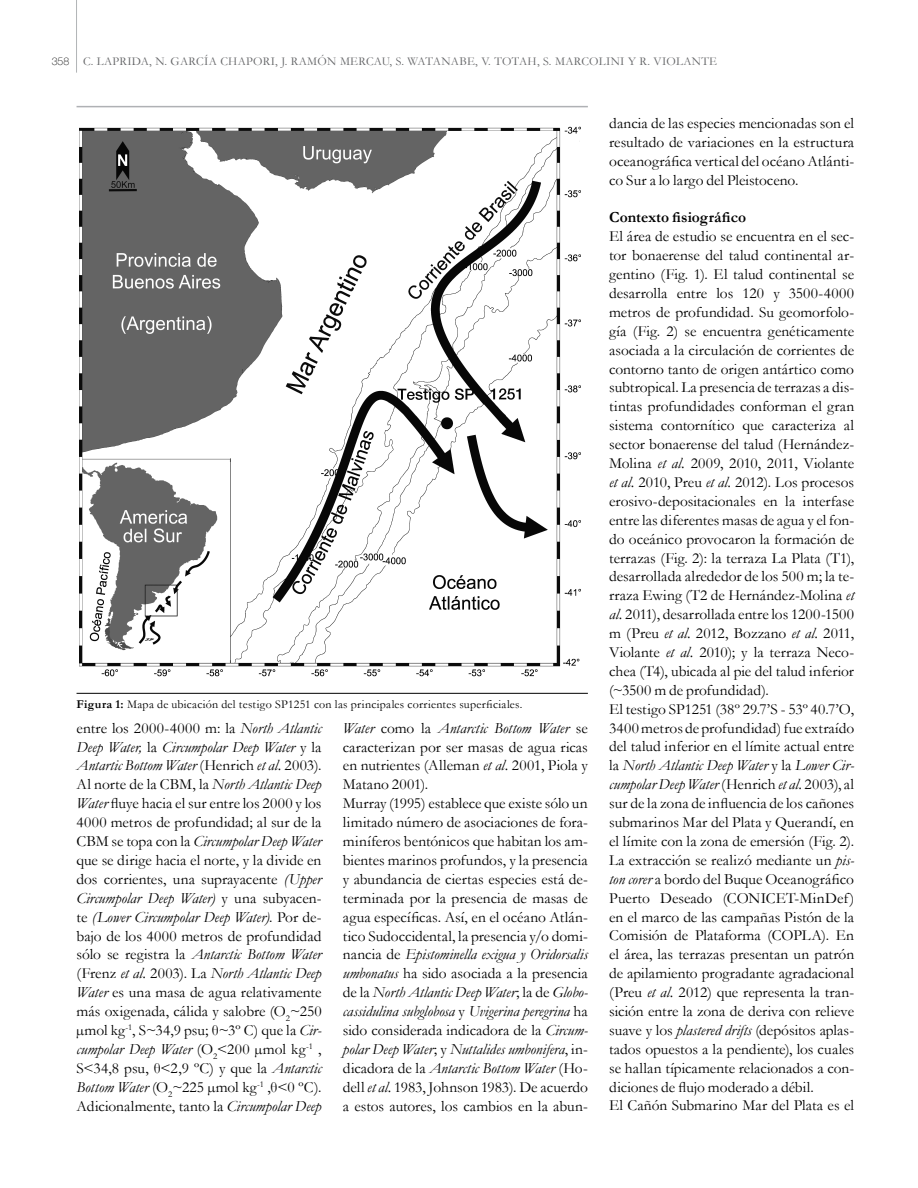
<style>
.page{position:relative;width:918px;height:1188px;background:#fff}
.page>*{position:absolute;margin:0;border:0;box-sizing:border-box;transform-origin:0 0}
.t1{font:15.45px/18.9px "Garamond";color:#000;text-align:justify}
.t2{font:700 15.45px "Garamond";color:#000}
.t3{font:12px "Garamond";letter-spacing:.025em;color:#636466}
.t4{font:12px "Garamond";letter-spacing:.025em;color:#000}
.s1{font-family:"Helvetica Neue";font-weight:100;font-size:10.5px;color:#000}
.s2{font-weight:700}
.s3{font-style:italic}
</style>
<div class="page">
<hr style="left:76px;top:0;width:1px;height:73px;background:#b1b4b6">
<img style="left:79px;top:126px;width:502px;height:551px">
<hr style="left:77px;top:106px;width:511px;height:1px;background:#afb1b4">
<hr style="left:77px;top:693px;width:511px;height:1px;background:#000">
<p class="t3" style="left:52px;top:53px;width:667px"><span class="s1">358</span> C. LAPRIDA, N. GARCÍA CHAPORI, J. RAMÓN MERCAU, S. WATANABE, V. TOTAH, S. MARCOLINI y R. VIOLANTE</p>
<p class="t4" style="left:77px;top:697px;width:448px"><span class="s2">Figura 1:</span> Mapa de ubicación del testigo SP1251 con las principales corrientes superficiales.</p>
<p class="t1" style="left:77px;top:718px;width:247px">entre los 2000-4000 m: la <span class="s3">North Atlantic Deep Water,</span> la <span class="s3">Circumpolar Deep Water</span> y la <span class="s3">Antartic Bottom Water</span> (Henrich <span class="s3">et al.</span> 2003).<br>Al norte de la CBM, la <span class="s3">North Atlantic Deep Water</span> fluye hacia el sur entre los 2000 y los 4000 metros de profundidad; al sur de la CBM se topa con la <span class="s3">Circumpolar Deep Water </span>que se dirige hacia el norte, y la divide en dos corrientes, una suprayacente <span class="s3">(Upper Circumpolar Deep Water)</span> y una subyacen&shy;te <span class="s3">(Lower Circumpolar Deep Water)</span>. Por de&shy;bajo de los 4000 metros de profundidad sólo se registra la <span class="s3">Antarctic Bottom Water </span>(Frenz <span class="s3">et al.</span> 2003). La <span class="s3">North Atlantic Deep Water</span> es una masa de agua relativamente más oxigenada, cálida y salobre (O<sub>2</sub>~250 µmol kg<sup>-1</sup>, S~34,9 psu; θ~3º C) que la <span class="s3">Cir&shy;cumpolar Deep Water</span> (O<sub>2</sub>&lt;200 µmol kg<sup>-1</sup> , S&lt;34,8 psu, θ&lt;2,9 ºC) y que la <span class="s3">Antarctic Bottom Water</span> (O<sub>2</sub>~225 µmol kg<sup>-1</sup> ,θ&lt;0 ºC).<br>Adicionalmente, tanto la <span class="s3">Circumpolar Deep</span></p>
<p class="t1" style="left:343px;top:718px;width:247px;text-align:left"><span class="s3">Water</span> como la <span class="s3">Antarctic Bottom Water</span> se caracterizan por ser masas de agua ricas en nutrientes (Alleman <span class="s3">et al.</span> 2001, Piola y Matano 2001).<br>Murray (1995) establece que existe sólo un limitado número de asociaciones de fora&shy;miníferos bentónicos que habitan los am&shy;bientes marinos profundos, y la presencia y abundancia de ciertas especies está de&shy;terminada por la presencia de masas de agua específicas. Así, en el océano Atlán&shy;tico Sudoccidental, la presencia y/o domi&shy;nancia de <span class="s3">Epistominella exigua y Oridorsalis umbonatus</span> ha sido asociada a la presencia de la <span class="s3">North Atlantic Deep Water</span>; la de <span class="s3">Globo&shy;cassidulina subglobosa</span> y <span class="s3">Uvigerina peregrina</span> ha sido considerada indicadora de la <span class="s3">Circum&shy;polar Deep Water</span>; y <span class="s3">Nuttalides umbonifera</span>, in&shy;dicadora de la <span class="s3">Antarctic Bottom Water</span> (Ho&shy;dell <span class="s3">et al.</span> 1983, Johnson 1983). De acuerdo a estos autores, los cambios en la abun-</p>
<p class="t1" style="left:609px;top:113px;width:247px">dancia de las especies mencionadas son el resultado de variaciones en la estructura oceanográfica vertical del océano Atlánti&shy;co Sur a lo largo del Pleistoceno.</p>
<p class="t2" style="left:609px;top:207px;width:138px">Contexto fisiográfico</p>
<p class="t1" style="left:609px;top:227px;width:247px;text-align:left">El área de estudio se encuentra en el sec&shy;tor bonaerense del talud continental ar&shy;gentino (Fig. 1). El talud continental se desarrolla entre los 120 y 3500-4000 metros de profundidad. Su geomorfolo&shy;gía (Fig. 2) se encuentra genéticamente asociada a la circulación de corrientes de contorno tanto de origen antártico como subtropical. La presencia de terrazas a dis&shy;tintas profundidades conforman el gran sistema contornítico que caracteriza al sector bonaerense del talud (Hernández-Molina <span class="s3">et al.</span> 2009, 2010, 2011, Violante <span class="s3">et al.</span> 2010, Preu <span class="s3">et al.</span> 2012). Los procesos erosivo-depositacionales en la interfase entre las diferentes masas de agua y el fon&shy;do oceánico provocaron la formación de terrazas (Fig. 2): la terraza La Plata (T1), desarrollada alrededor de los 500 m; la te&shy;rraza Ewing (T2 de Hernández-Molina <span class="s3">et al.</span> 2011), desarrollada entre los 1200-1500 m (Preu <span class="s3">et al.</span> 2012, Bozzano <span class="s3">et al.</span> 2011, Violante <span class="s3">et al.</span> 2010); y la terraza Neco&shy;chea (T4), ubicada al pie del talud inferior (~3500 m de profundidad).<br>El testigo SP1251 (38º 29.7’S - 53º 40.7’O, 3400 metros de profundidad) fue extraído del talud inferior en el límite actual entre la <span class="s3">North Atlantic Deep Water</span> y la <span class="s3">Lower Cir&shy;cumpolar Deep Water</span> (Henrich <span class="s3">et al.</span> 2003), al sur de la zona de influencia de los cañones submarinos Mar del Plata y Querandí, en el límite con la zona de emersión (Fig. 2).<br>La extracción se realizó mediante un <span class="s3">pis&shy;ton corer</span> a bordo del Buque Oceanográfico Puerto Deseado (CONICET-MinDef) en el marco de las campañas Pistón de la Comisión de Plataforma (COPLA). En el área, las terrazas presentan un patrón de apilamiento progradante agradacional (Preu <span class="s3">et al.</span> 2012) que representa la tran&shy;sición entre la zona de deriva con relieve suave y los <span class="s3">plastered drifts</span> (depósitos aplas&shy;tados opuestos a la pendiente), los cuales se hallan típicamente relacionados a con&shy;diciones de flujo moderado a débil.<br>El Cañón Submarino Mar del Plata es el</p>
</div>
